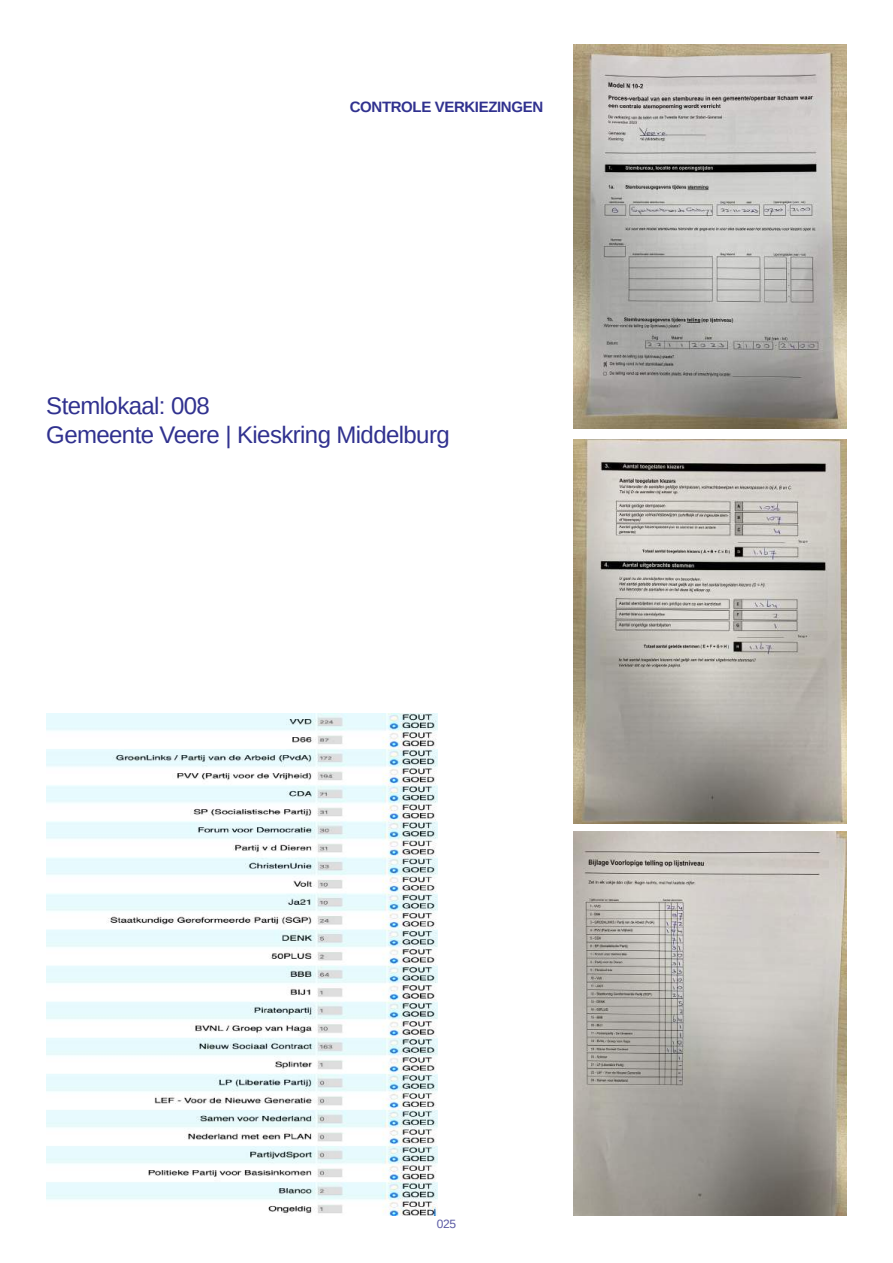
<style>
.page{position:relative;width:893px;height:1263px;background:#fff}
.page>*{position:absolute;margin:0;border:0;box-sizing:border-box;transform-origin:0 0}
.t1{font:24px/28.8px "Arimo";letter-spacing:-.025em;color:#30318f}
.t2{font:700 15px "Arimo";letter-spacing:-.025em;color:#30318f}
.t3{font:12px "Arimo";color:#5a5aa5}
</style>
<div class="page">
<img style="left:574px;top:45px;width:273px;height:384px">
<img style="left:574px;top:831px;width:273px;height:384px">
<img style="left:46px;top:713px;width:391px;height:502px">
<img style="left:574px;top:440px;width:273px;height:383px">
<p class="t2" style="left:350px;top:97px;width:195px">CONTROLE VERKIEZINGEN</p>
<p class="t1" style="left:46px;top:392px;width:405px">Stemlokaal: 008<br>Gemeente Veere | Kieskring Middelburg</p>
<p class="t3" style="left:437px;top:1217px;width:21px">025</p>
</div>
